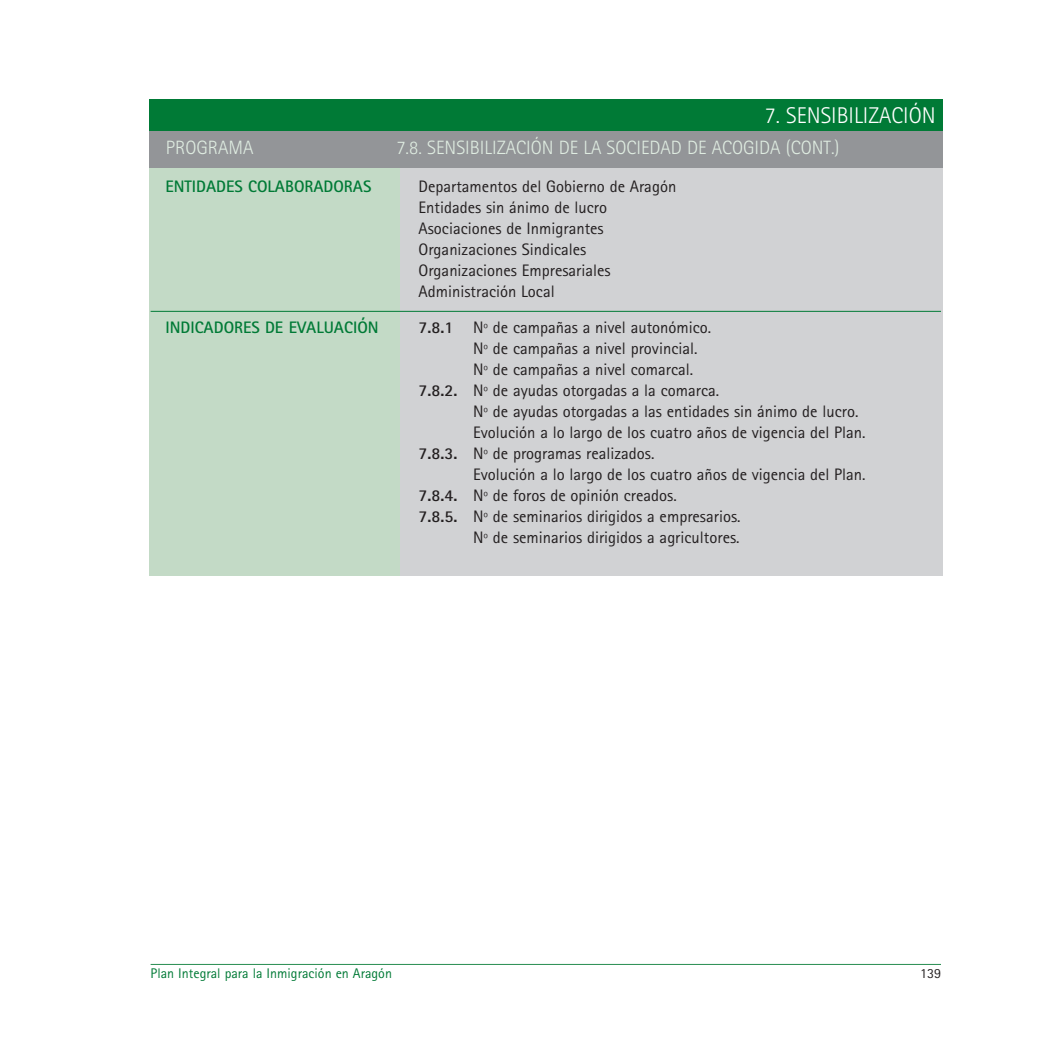
<style>
.page{position:relative;width:1042px;height:1042px;background:#fff}
.page>*{position:absolute;margin:0;border:0;box-sizing:border-box;transform-origin:0 0}
.t1{font:300 22.75px "Rotis Sans Serif";color:#fff}
.t2{font:300 19.25px "Rotis Sans Serif";color:#dfece1}
.t3{font:16.62px/21px "Rotis Sans Serif";color:#231f20}
.t4{font:700 16.62px "Rotis Sans Serif";color:#007a36}
.t5{font:14px "Rotis Sans Serif";color:#007a36}
.t6{font:14px "Rotis Sans Serif";color:#231f20}
.s1{font-weight:700}
</style>
<div class="page">
<div style="left:378px;top:159px;width:565px;height:417px;background:#d1d2d4"></div>
<hr style="left:151px;top:964px;width:790px;height:1px;background:#268c4f">
<div style="left:149px;top:122px;width:250px;height:454px;background:#c3dac6"></div>
<hr style="left:151px;top:311px;width:790px;height:1px;background:#007a36">
<div style="left:149px;top:100px;width:794px;height:36px;background:#007a36"></div>
<div style="left:149px;top:131px;width:794px;height:36px;background:#939598"></div>
<h1 class="t1" style="left:765px;top:108px;width:172px">7. SENSIBILIZACIÓN</h1>
<p class="t2" style="left:166px;top:140px;width:89px">PROGRAMA</p>
<p class="t2" style="left:396px;top:140px;width:445px">7.8. SENSIBILIZACIÓN DE LA SOCIEDAD DE ACOGIDA (CONT.)</p>
<p class="t4" style="left:165px;top:181px;width:207px">ENTIDADES COLABORADORAS</p>
<p class="t3" style="left:418px;top:178px;width:259px">Departamentos del Gobierno de Aragón<br>Entidades sin ánimo de lucro<br>Asociaciones de Inmigrantes<br>Organizaciones Sindicales<br>Organizaciones Empresariales<br>Administración Local</p>
<p class="t4" style="left:165px;top:322px;width:215px">INDICADORES DE EVALUACIÓN</p>
<p class="t3" style="left:418px;top:319px;width:294px"><span class="s1">7.8.1</span> Nº de campañas a nivel autonómico.</p>
<p class="t3" style="left:473px;top:340px;width:226px">Nº de campañas a nivel provincial.</p>
<p class="t3" style="left:473px;top:361px;width:222px">Nº de campañas a nivel comarcal.</p>
<p class="t3" style="left:418px;top:382px;width:302px"><span class="s1">7.8.2.</span> Nº de ayudas otorgadas a la comarca.</p>
<p class="t3" style="left:473px;top:403px;width:387px">Nº de ayudas otorgadas a las entidades sin ánimo de lucro.</p>
<p class="t3" style="left:473px;top:424px;width:394px">Evolución a lo largo de los cuatro años de vigencia del Plan.</p>
<p class="t3" style="left:418px;top:445px;width:237px"><span class="s1">7.8.3.</span> Nº de programas realizados.</p>
<p class="t3" style="left:473px;top:466px;width:394px">Evolución a lo largo de los cuatro años de vigencia del Plan.</p>
<p class="t3" style="left:418px;top:487px;width:260px"><span class="s1">7.8.4.</span> Nº de foros de opinión creados.</p>
<p class="t3" style="left:418px;top:508px;width:323px"><span class="s1">7.8.5.</span> Nº de seminarios dirigidos a empresarios.</p>
<p class="t3" style="left:473px;top:529px;width:268px">Nº de seminarios dirigidos a agricultores.</p>
<p class="t5" style="left:151px;top:968px;width:243px">Plan Integral para la Inmigración en Aragón</p>
<p class="t6" style="left:920px;top:968px;width:22px">139</p>
</div>
